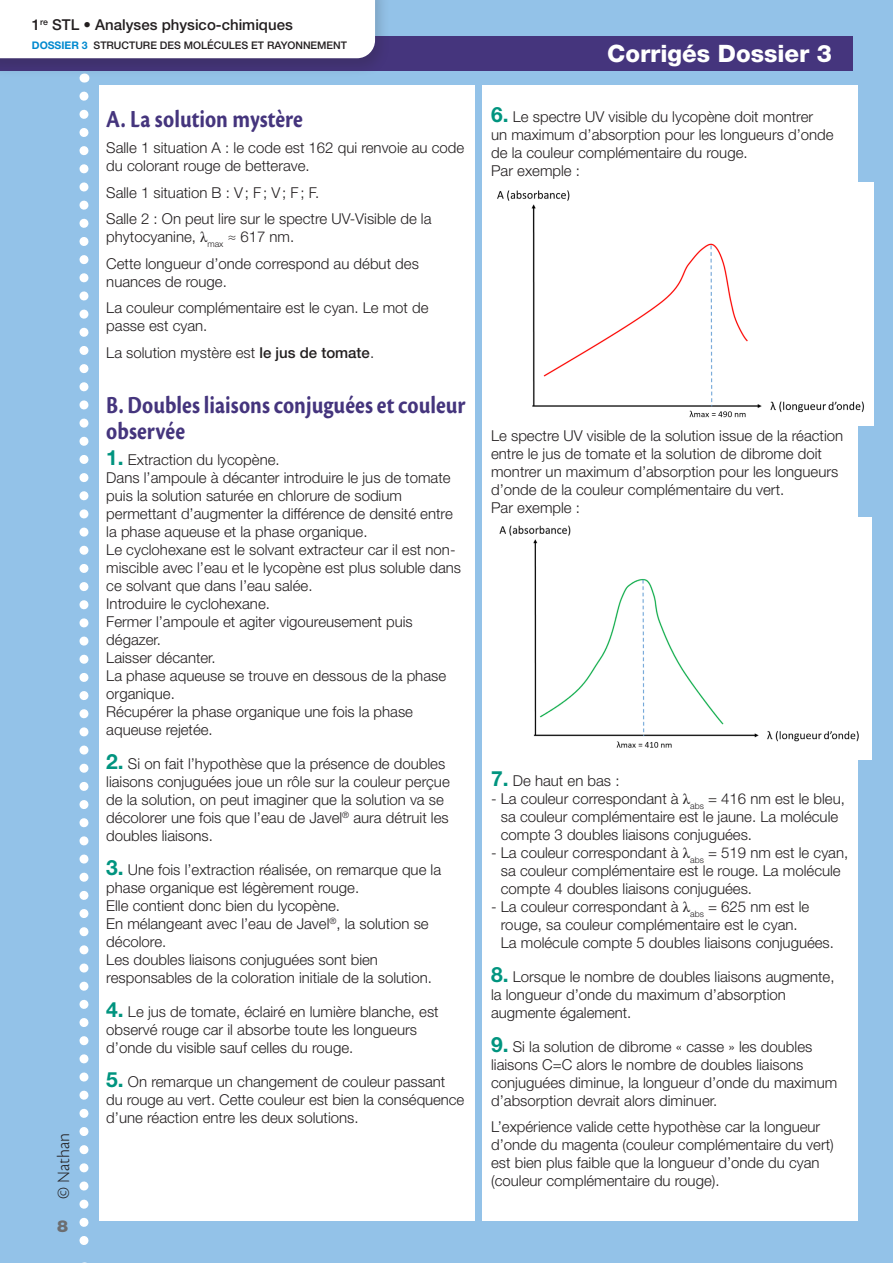
<style>
.page{position:relative;width:893px;height:1263px;background:#93c2e8}
.page>*{position:absolute;margin:0;border:0;box-sizing:border-box;transform-origin:0 0}
.Corrige-ST_1{font:700 25.5px/25.5px "Cronos Pro";letter-spacing:.005em;color:#45357d;scale:.85 1}
.t1{font:800 24px "Helvetica Neue LT Std";color:#fff}
.t2{font:300 18px "Cronos Pro";letter-spacing:-.005em;color:#231f20}
.t3{font:900 16.5px "Helvetica Neue LT Std";color:#6c6d70}
.Corrige-Texte{font:300 15px/18px "Helvetica Neue LT Std";color:#231f20}
.t4{font:500 15px "Helvetica Neue LT Std";color:#231f20}
.t5{font:500 10.5px "Helvetica Neue LT Std";color:#231f20}
.s1{font-weight:700;color:#0089cf}
.s2{font-family:"Times New Roman";font-weight:400}
.s3{font-weight:500}
.s4{font-weight:700;font-size:21px;color:#00947f}
</style>
<div class="page">
<div style="left:0;top:36px;width:853px;height:34px;background:#45357d"></div>
<svg style="left:79px;top:96px;width:9px;height:1167px"></svg>
<div style="left:0;top:0;width:391px;height:78px;background:#231f20;opacity:.2"></div>
<div style="left:0;top:0;width:375px;height:58px;background:#fff"></div>
<div style="left:99px;top:85px;width:376px;height:1135px;background:#fff"></div>
<div style="left:483px;top:85px;width:375px;height:1135px;background:#fff"></div>
<img style="left:497px;top:183px;width:377px;height:242px">
<img style="left:499px;top:517px;width:372px;height:242px">
<p class="t4" style="left:32px;top:16px;width:262px">1<sup>re</sup> STL • Analyses physico-chimiques</p>
<p class="t5" style="left:32px;top:39px;width:317px"><span class="s1">DOSSIER 3</span> STRUCTURE DES MOLÉCULES ET RAYONNEMENT</p>
<p class="t2" style="left:53px;top:1198px;width:67px;rotate:-90deg">© Nathan</p>
<p class="t3" style="left:57px;top:1216px;width:13px">8</p>
<p class="Corrige-ST_1" style="left:106px;top:107px;width:233px">A. La solution mystère</p>
<p class="Corrige-Texte" style="left:106px;top:139px;width:359px">Salle 1 situation A : le code est 162 qui renvoie au code du colorant rouge de betterave.</p>
<p class="Corrige-Texte" style="left:106px;top:183px;width:214px">Salle 1 situation B : V; F; V; F; F.</p>
<p class="Corrige-Texte" style="left:106px;top:210px;width:327px">Salle 2 : On peut lire sur le spectre UV-Visible de la phytocyanine, <span class="s2">λ</span><sub>max</sub> ≈ 617 nm.</p>
<p class="Corrige-Texte" style="left:106px;top:254px;width:314px">Cette longueur d’onde correspond au début des nuances de rouge.</p>
<p class="Corrige-Texte" style="left:106px;top:299px;width:324px">La couleur complémentaire est le cyan. Le mot de passe est cyan.</p>
<p class="Corrige-Texte" style="left:106px;top:343px;width:269px">La solution mystère est <span class="s3">le jus de tomate</span>.</p>
<p class="Corrige-ST_1" style="left:106px;top:393px;width:424px">B. Doubles liaisons conjuguées et couleur observée</p>
<p class="Corrige-Texte" style="left:106px;top:451px;width:356px"><span class="s4">1.</span> Extraction du lycopène.<br>Dans l’ampoule à décanter introduire le jus de tomate puis la solution saturée en chlorure de sodium permettant d’augmenter la différence de densité entre la phase aqueuse et la phase organique.<br>Le cyclohexane est le solvant extracteur car il est non&shy;miscible avec l’eau et le lycopène est plus soluble dans ce solvant que dans l’eau salée.<br>Introduire le cyclohexane.<br>Fermer l’ampoule et agiter vigoureusement puis dégazer.<br>Laisser décanter.<br>La phase aqueuse se trouve en dessous de la phase organique.<br>Récupérer la phase organique une fois la phase aqueuse rejetée.</p>
<p class="Corrige-Texte" style="left:106px;top:755px;width:345px"><span class="s4">2.</span> Si on fait l’hypothèse que la présence de doubles liaisons conjuguées joue un rôle sur la couleur perçue de la solution, on peut imaginer que la solution va se décolorer une fois que l’eau de Javel<sup>®</sup> aura détruit les doubles liaisons.</p>
<p class="Corrige-Texte" style="left:106px;top:861px;width:336px"><span class="s4">3.</span> Une fois l’extraction réalisée, on remarque que la phase organique est légèrement rouge.<br>Elle contient donc bien du lycopène.<br>En mélangeant avec l’eau de Javel<sup>®</sup>, la solution se décolore.<br>Les doubles liaisons conjuguées sont bien responsables de la coloration initiale de la solution.</p>
<p class="Corrige-Texte" style="left:106px;top:1003px;width:334px"><span class="s4">4.</span> Le jus de tomate, éclairé en lumière blanche, est observé rouge car il absorbe toute les longueurs d’onde du visible sauf celles du rouge.</p>
<p class="Corrige-Texte" style="left:106px;top:1073px;width:360px"><span class="s4">5.</span> On remarque un changement de couleur passant du rouge au vert. Cette couleur est bien la conséquence d’une réaction entre les deux solutions.</p>
<h2 class="t1" style="left:607px;top:39px;width:226px">Corrigés Dossier 3</h2>
<p class="Corrige-Texte" style="left:491px;top:107px;width:344px"><span class="s4">6.</span> Le spectre UV visible du lycopène doit montrer<br>un maximum d’absorption pour les longueurs d’onde de la couleur complémentaire du rouge.<br>Par exemple :</p>
<p class="Corrige-Texte" style="left:491px;top:426px;width:354px">Le spectre UV visible de la solution issue de la réaction entre le jus de tomate et la solution de dibrome doit montrer un maximum d’absorption pour les longueurs d’onde de la couleur complémentaire du vert.<br>Par exemple :</p>
<p class="Corrige-Texte" style="left:491px;top:771px;width:130px"><span class="s4">7.</span> De haut en bas :</p>
<p class="Corrige-Texte" style="left:501px;top:789px;width:346px;text-indent:-10px">- La couleur correspondant à <span class="s2">λ</span><sub>abs</sub> = 416 nm est le bleu, sa couleur complémentaire est le jaune. La molécule compte 3 doubles liaisons conjuguées.</p>
<p class="Corrige-Texte" style="left:501px;top:843px;width:349px;text-indent:-10px">- La couleur correspondant à <span class="s2">λ</span><sub>abs</sub> = 519 nm est le cyan, sa couleur complémentaire est le rouge. La molécule compte 4 doubles liaisons conjuguées.</p>
<p class="Corrige-Texte" style="left:501px;top:897px;width:335px;text-indent:-10px">- La couleur correspondant à <span class="s2">λ</span><sub>abs</sub> = 625 nm est le rouge, sa couleur complémentaire est le cyan.<br>La molécule compte 5 doubles liaisons conjuguées.</p>
<p class="Corrige-Texte" style="left:491px;top:967px;width:345px"><span class="s4">8.</span> Lorsque le nombre de doubles liaisons augmente, la longueur d’onde du maximum d’absorption augmente également.</p>
<p class="Corrige-Texte" style="left:491px;top:1037px;width:348px"><span class="s4">9.</span> Si la solution de dibrome « casse » les doubles liaisons C=C alors le nombre de doubles liaisons conjuguées diminue, la longueur d’onde du maximum d’absorption devrait alors diminuer.</p>
<p class="Corrige-Texte" style="left:491px;top:1117px;width:344px">L’expérience valide cette hypothèse car la longueur d’onde du magenta (couleur complémentaire du vert) est bien plus faible que la longueur d’onde du cyan (couleur complémentaire du rouge).</p>
</div>
